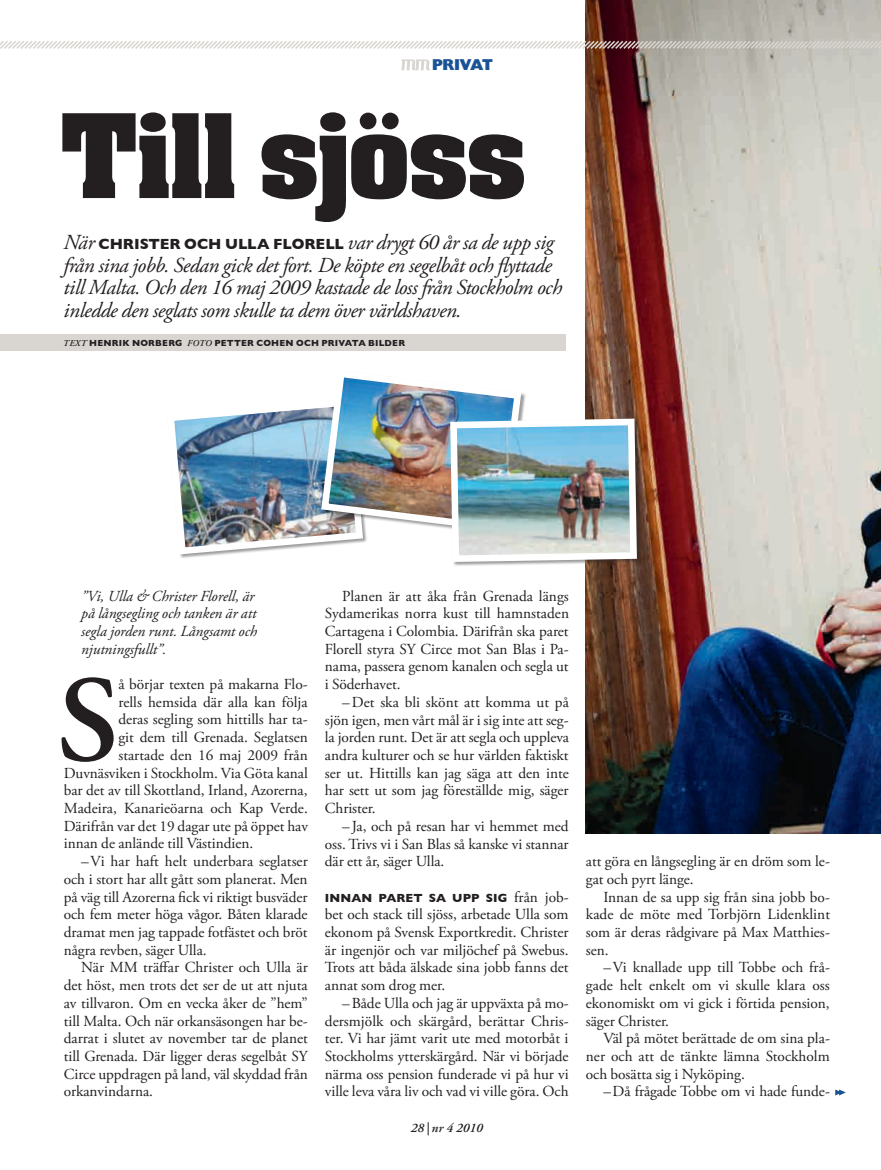
<style>
.page{position:relative;width:881px;height:1170px;background:#fff}
.page>*{position:absolute;margin:0;border:0;box-sizing:border-box;transform-origin:0 0}
.t1{font:600 122.1px "Adobe Garamond Pro";color:#231f20}
.t2{font:700 98.85px "Aachen";color:#231f20}
.t3{font:italic 21.3px/22.5px "Adobe Garamond Pro";letter-spacing:-.025em;color:#231f20}
.t4{font:15.6px "Gill Sans Extra Bold Display";letter-spacing:-.065em;color:#195395}
.t5{font:15.3px/17.7px "Adobe Garamond Pro";letter-spacing:-.005em;color:#231f20;text-align:justify}
.t6{font:italic 15.3px/17.7px "Adobe Garamond Pro";letter-spacing:-.005em;color:#231f20}
.t7{font:italic 600 13.05px "Adobe Garamond Pro";color:#231f20}
.t8{font:700 12px "Gill Sans";letter-spacing:.005em;color:#231f20}
.t9{font:700 9px "Gill Sans";letter-spacing:.025em;color:#231f20}
.s1{font-family:"Gill Sans";font-weight:700;font-style:normal;font-size:15px}
.s2{font-family:"Adobe Garamond Pro";font-weight:600;font-style:italic}
.s3{font-family:"Adobe Garamond Pro";font-weight:400;font-size:15.3px}
</style>
<div class="page">
<svg style="left:835px;top:1089px;width:10px;height:6px"></svg>
<svg style="left:401px;top:59px;width:28px;height:11px"></svg>
<div style="left:0;top:334px;width:565px;height:17px;background:#d9d5d0"></div>
<img style="left:585px;top:0;width:295px;height:833px">
<svg style="left:0;top:39px;width:880px;height:12px"></svg>
<img style="left:174px;top:366px;width:466px;height:199px">
<p class="t4" style="left:432px;top:56px;width:62px">PRIVAT</p>
<h2 class="t2" style="left:61px;top:85px;width:466px">Till sjöss</h2>
<p class="t3" style="left:64px;top:232px;width:500px">När <span class="s1">CHRISTER OCH U LLA F LORELL</span> var drygt 60 år sa de upp sig från sina jobb. Sedan gick det fort. De köpte en segelbåt och flyttade till Malta. Och den 16 maj 2009 kastade de loss från Stockholm och inledde den seglats som skulle ta dem över världshaven.</p>
<p class="t9" style="left:63px;top:338px;width:343px"><span class="s2">TEXT</span> HENRIK NORBERG <span class="s2">FOTO</span> PETTER COHEN OCH PRIVATA BILDER</p>
<p class="t6" style="left:81px;top:587px;width:177px">”Vi, Ulla &amp; Christer Florell, är på långsegling och tanken är att segla jorden runt. Långsamt och njutningsfullt”.</p>
<h1 class="t1" style="left:57px;top:650px;width:63px">S</h1>
<p class="t5" style="left:118px;top:675px;width:191px">å börjar texten på makarna Flo-</p>
<p class="t5" style="left:118px;top:693px;width:191px">rells hemsida där alla kan följa</p>
<p class="t5" style="left:118px;top:711px;width:191px">deras segling som hittills har ta-</p>
<p class="t5" style="left:118px;top:729px;width:191px">git dem till Grenada. Seglatsen</p>
<p class="t5" style="left:118px;top:746px;width:191px">startade den 16 maj 2009 från</p>
<p class="t5" style="left:64px;top:764px;width:245px">Duvnäsviken i Stockholm. Via Göta kanal</p>
<p class="t5" style="left:64px;top:782px;width:245px">bar det av till Skottland, Irland, Azorerna,</p>
<p class="t5" style="left:64px;top:799px;width:245px">Madeira, Kanarieöarna och Kap Verde.</p>
<p class="t5" style="left:64px;top:817px;width:245px">Därifrån var det 19 dagar ute på öppet hav</p>
<p class="t5" style="left:64px;top:835px;width:191px">innan de anlände till Västindien.</p>
<p class="t5" style="left:81px;top:853px;width:228px">–Vi har haft helt underbara seglatser</p>
<p class="t5" style="left:64px;top:870px;width:245px">och i stort har allt gått som planerat. Men</p>
<p class="t5" style="left:64px;top:888px;width:245px">på väg till Azorerna fick vi riktigt busväder</p>
<p class="t5" style="left:64px;top:906px;width:245px">och fem meter höga vågor. Båten klarade</p>
<p class="t5" style="left:64px;top:923px;width:245px">dramat men jag tappade fotfästet och bröt</p>
<p class="t5" style="left:64px;top:941px;width:144px">några revben, säger Ulla.</p>
<p class="t5" style="left:81px;top:959px;width:228px">När MM träffar Christer och Ulla är</p>
<p class="t5" style="left:64px;top:976px;width:245px">det höst, men trots det ser de ut att njuta</p>
<p class="t5" style="left:64px;top:994px;width:245px">av tillvaron. Om en vecka åker de ”hem”</p>
<p class="t5" style="left:64px;top:1012px;width:245px">till Malta. Och när orkansäsongen har be-</p>
<p class="t5" style="left:64px;top:1030px;width:245px">darrat i slutet av november tar de planet</p>
<p class="t5" style="left:64px;top:1047px;width:245px">till Grenada. Där ligger deras segelbåt SY</p>
<p class="t5" style="left:64px;top:1065px;width:245px">Circe uppdragen på land, väl skyddad från</p>
<p class="t5" style="left:64px;top:1083px;width:91px">orkanvindarna.</p>
<p class="t5" style="left:325px;top:587px;width:245px;text-indent:17px">Planen är att åka från Grenada längs Sydamerikas norra kust till hamnstaden Cartagena i Colombia. Därifrån ska paret Florell styra SY Circe mot San Blas i Pa&shy;nama, passera genom kanalen och segla ut i Söderhavet.</p>
<p class="t5" style="left:325px;top:693px;width:245px;text-indent:17px">–Det ska bli skönt att komma ut på sjön igen, men vårt mål är i sig inte att seg&shy;la jorden runt. Det är att segla och uppleva andra kulturer och se hur världen faktiskt ser ut. Hittills kan jag säga att den inte har sett ut som jag föreställde mig, säger Christer.</p>
<p class="t5" style="left:325px;top:817px;width:245px;text-indent:17px">–Ja, och på resan har vi hemmet med oss. Trivs vi i San Blas så kanske vi stannar där ett år, säger Ulla.</p>
<p class="t8" style="left:325px;top:890px;width:245px">I NNAN PARET SA UPP SIG <span class="s3">från job-</span></p>
<p class="t5" style="left:325px;top:906px;width:245px">bet och stack till sjöss, arbetade Ulla som ekonom på Svensk Exportkredit. Christer är ingenjör och var miljöchef på Swebus.<br>Trots att båda älskade sina jobb fanns det annat som drog mer.</p>
<p class="t5" style="left:325px;top:994px;width:245px;text-indent:17px">–Både Ulla och jag är uppväxta på mo&shy;dersmjölk och skärgård, berättar Chris&shy;ter. Vi har jämt varit ute med motorbåt i Stockholms ytterskärgård. När vi började närma oss pension funderade vi på hur vi ville leva våra liv och vad vi ville göra. Och</p>
<p class="t7" style="left:410px;top:1119px;width:74px">28|NR 4 2010</p>
<p class="t5" style="left:585px;top:853px;width:245px">att göra en långsegling är en dröm som le&shy;gat och pyrt länge.</p>
<p class="t5" style="left:585px;top:888px;width:245px;text-indent:17px">Innan de sa upp sig från sina jobb bo&shy;kade de möte med Torbjörn Lidenklint som är deras rådgivare på Max Matthies&shy;sen.</p>
<p class="t5" style="left:585px;top:959px;width:245px;text-indent:17px">–Vi knallade upp till Tobbe och frå&shy;gade helt enkelt om vi skulle klara oss ekonomiskt om vi gick i förtida pension, säger Christer.</p>
<p class="t5" style="left:585px;top:1030px;width:245px;text-indent:17px">Väl på mötet berättade de om sina pla&shy;ner och att de tänkte lämna Stockholm och bosätta sig i Nyköping.</p>
<p class="t5" style="left:603px;top:1083px;width:228px">–Då frågade Tobbe om vi hade funde-</p>
</div>
